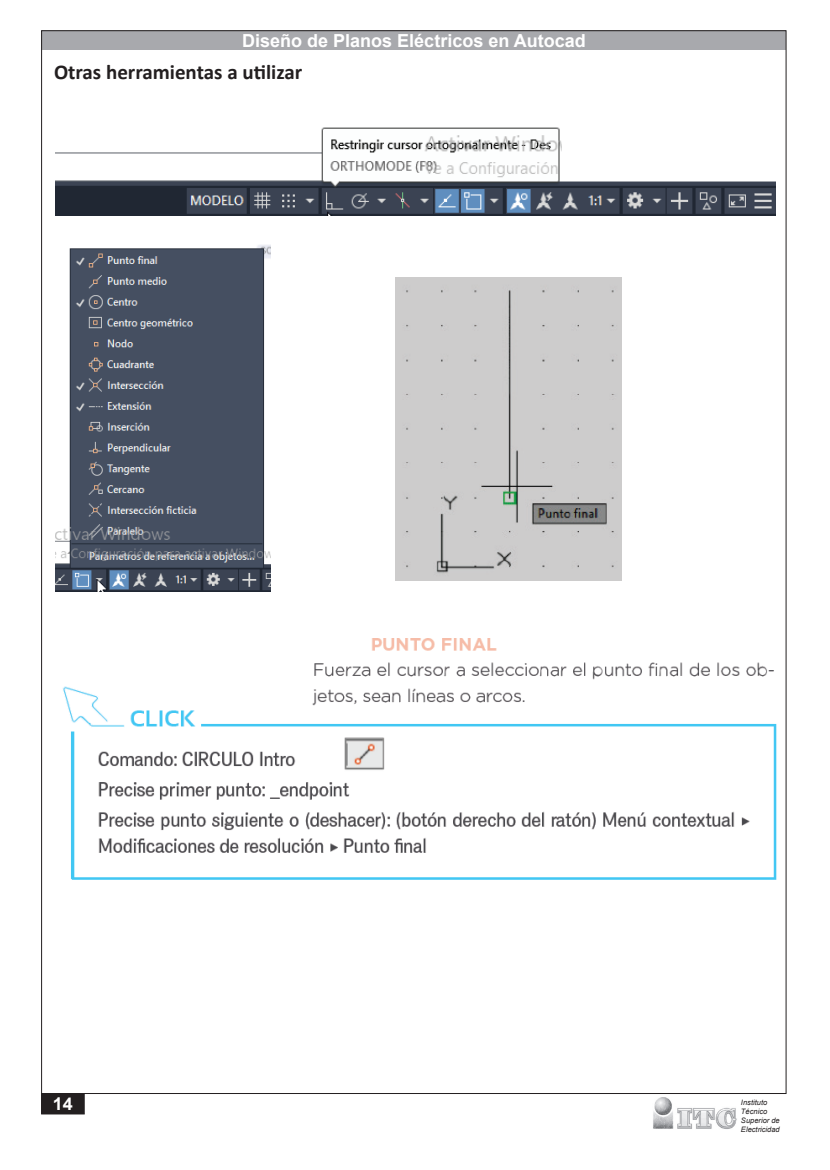
<style>
.page{position:relative;width:830px;height:1170px;background:#fff}
.page>*{position:absolute;margin:0;border:0;box-sizing:border-box;transform-origin:0 0}
.t1{font:700 21px "Calibri";color:#231f20}
.t2{font:700 18px "Arial";color:#fff}
.t3{font:700 17.7px "Arial";color:#fff}
.t4{font:italic 7.5px/9px "Arial";color:#231f20}
</style>
<div class="page">
<div style="left:42px;top:31px;width:743px;height:19px;background:#a8a9ad"></div>
<div style="left:42px;top:1093px;width:42px;height:20px;background:#231f20"></div>
<div style="left:41px;top:1093px;width:43px;height:21px;border:1px solid #231f20"></div>
<img style="left:653px;top:1097px;width:84px;height:31px">
<img style="left:55px;top:127px;width:720px;height:88px">
<div style="left:561px;top:135px;width:162px;height:44px;background:#fff"></div>
<img style="left:55px;top:245px;width:215px;height:346px">
<img style="left:62px;top:638px;width:715px;height:242px">
<div style="left:395px;top:277px;width:226px;height:303px;background:#cdcccc"></div>
<h2 class="t2" style="left:242px;top:29px;width:345px">Diseño de Planos Eléctricos en Autocad</h2>
<h1 class="t1" style="left:54px;top:59px;width:250px">Otras herramientas a utilizar</h1>
<h3 class="t3" style="left:53px;top:1091px;width:22px">14</h3>
<p class="t4" style="left:740px;top:1097px;width:40px">Instituto<br>Técnico<br>Superior de<br>Electricidad</p>
</div>
